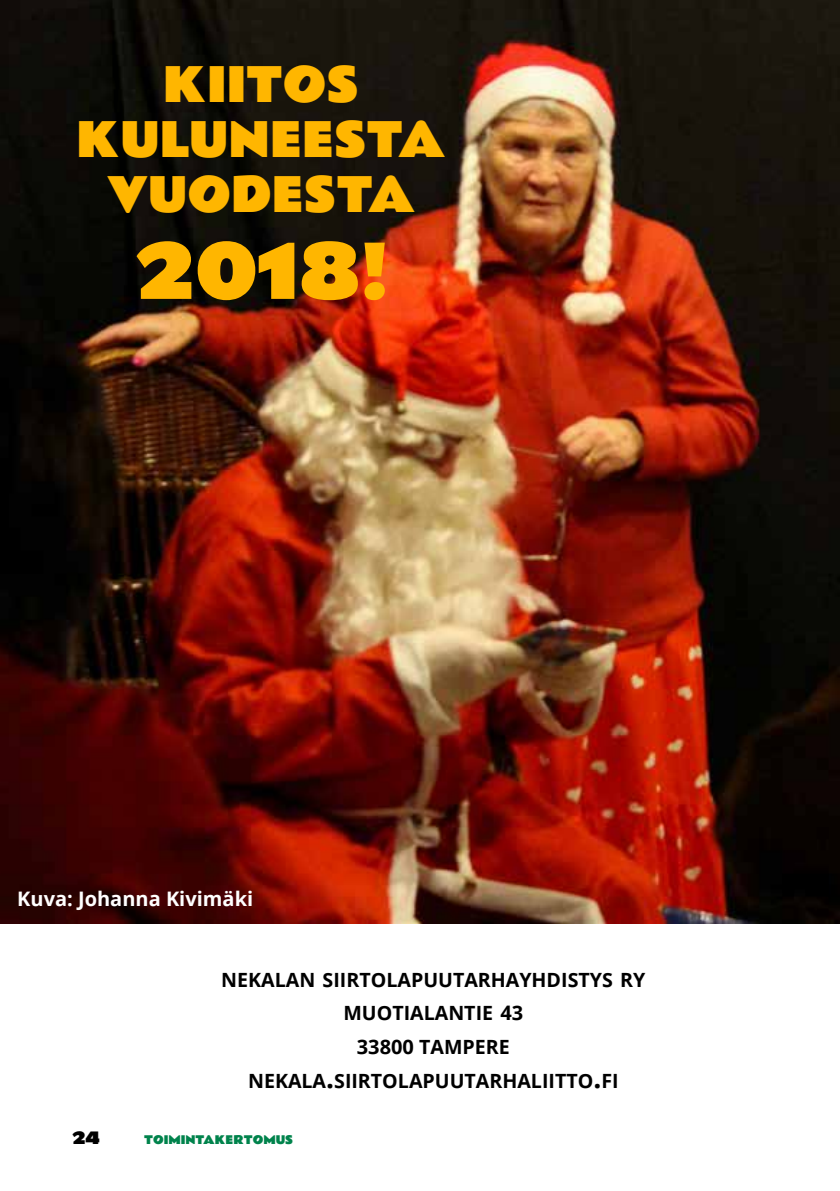
<style>
.page{position:relative;width:840px;height:1191px;background:#fff}
.page>*{position:absolute;margin:0;border:0;box-sizing:border-box;transform-origin:0 0}
.t1{font:72px "Rammetto One";color:#ffb600}
.t2{font:46px/55.2px "Rammetto One";color:#ffb600;text-align:center}
.t3{font:700 20px "Open Sans";color:#fff}
.t4{font:700 19.6px/33.6px "Open Sans";color:#000;text-align:center}
.t5{font:16px "Rammetto One";color:#000}
.t6{font:11.2px "Rammetto One";color:#00834c}
.s1{font-size:20px}
.s2{font-size:28px}
</style>
<div class="page">
<img style="left:0;top:0;width:839px;height:923px">
<h2 class="t2" style="left:77px;top:58px;width:370px">KIITOS<br>KULUNEESTA<br>VUODESTA</h2>
<h1 class="t1" style="left:134px;top:213px;width:255px">2018!</h1>
<p class="t3" style="left:17px;top:884px;width:237px">Kuva: Johanna Kivimäki</p>
<p class="t4" style="left:221px;top:962px;width:425px">NEKALAN SIIRTOLAPUUTARHAYHDISTYS RY<br>MUOTIALANTIE <span class="s1">43<br>33800</span> TAMPERE<br>NEKALA<span class="s2">.</span>SIIRTOLAPUUTARHALIITTO<span class="s2">.</span>FI</p>
<p class="t5" style="left:72px;top:1124px;width:30px">24</p>
<p class="t6" style="left:144px;top:1130px;width:150px">TOIMINTAKERTOMUS</p>
</div>
